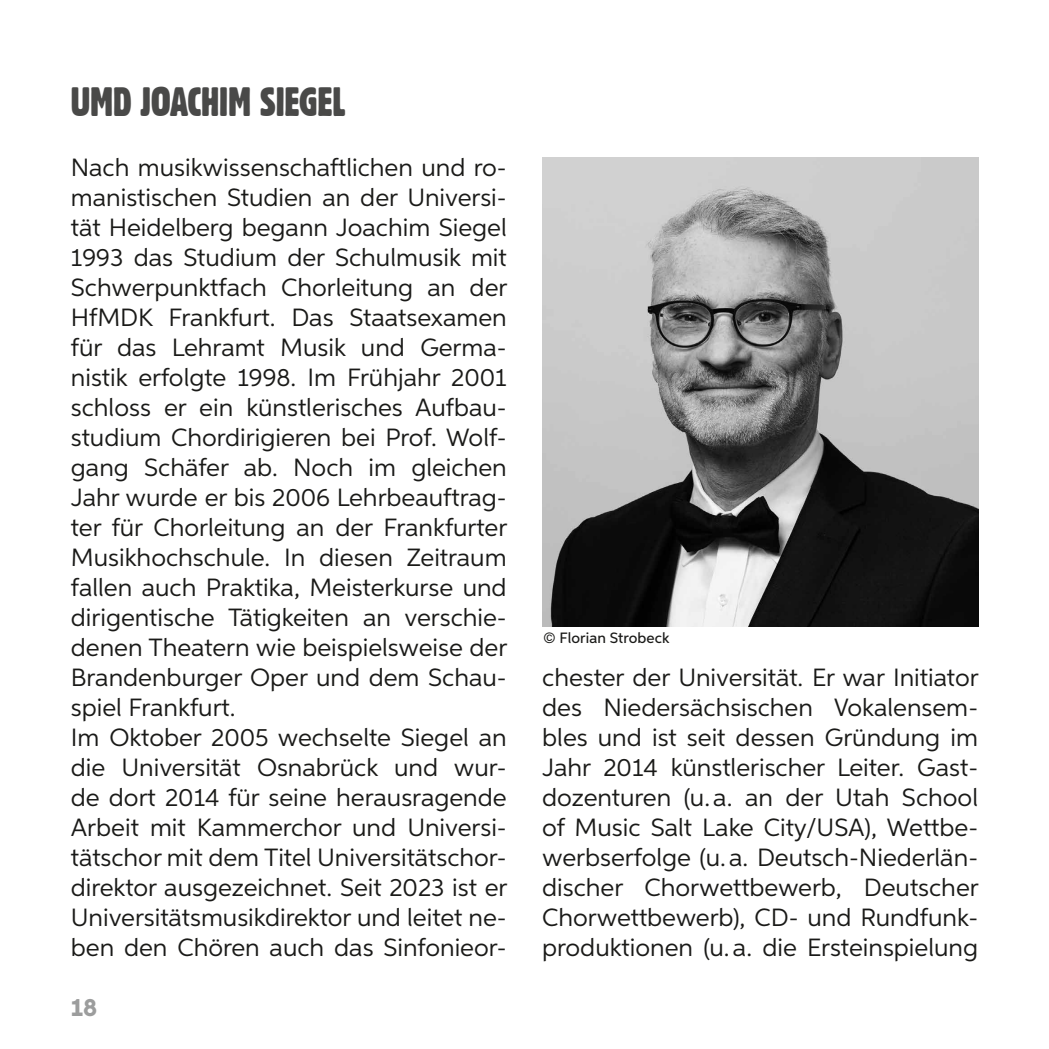
<style>
.page{position:relative;width:1049px;height:1049px;background:#fff}
.page>*{position:absolute;margin:0;border:0;box-sizing:border-box;transform-origin:0 0}
.t1{font:40px "Gothic 821 Condensed BT";letter-spacing:-.01em;color:#494948}
.t2{font:25px/30px "Aspira";color:#1a1a18}
.t3{font:800 25px "Aspira";color:#9c9d9d}
.t4{font:500 15px "Aspira";letter-spacing:.005em;color:#1a1a18}
</style>
<div class="page">
<img style="left:542px;top:157px;width:436px;height:469px">
<h1 class="t1" style="left:71px;top:78px;width:277px">UMD JOACHIM SIEGEL</h1>
<p class="t2" style="left:71px;top:152px;width:438px">Nach musikwissenschaftlichen und ro&shy;manistischen Studien an der Universi&shy;tät Heidelberg begann Joachim Siegel 1993 das Studium der Schulmusik mit Schwerpunktfach Chorleitung an der HfMDK Frankfurt. Das Staatsexamen für das Lehramt Musik und Germa&shy;nistik erfolgte 1998. Im Frühjahr 2001 schloss er ein künstlerisches Aufbau&shy;studium Chordirigieren bei Prof. Wolf&shy;gang Schäfer ab. Noch im gleichen Jahr wurde er bis 2006 Lehrbeauftrag&shy;ter für Chorleitung an der Frankfurter Musikhochschule. In diesen Zeitraum fallen auch Praktika, Meisterkurse und dirigentische Tätigkeiten an verschie&shy;denen Theatern wie beispielsweise der Brandenburger Oper und dem Schau&shy;spiel Frankfurt.<br>Im Oktober 2005 wechselte Siegel an die Universität Osnabrück und wur&shy;de dort 2014 für seine herausragende Arbeit mit Kammerchor und Universi&shy;tätschor mit dem Titel Universitätschor&shy;direktor ausgezeichnet. Seit 2023 ist er Universitätsmusikdirektor und leitet ne&shy;ben den Chören auch das Sinfonieor-</p>
<p class="t3" style="left:71px;top:992px;width:28px">18</p>
<p class="t4" style="left:543px;top:628px;width:128px">© Florian Strobeck</p>
<p class="t2" style="left:542px;top:662px;width:438px;text-align:justify">chester der Universität. Er war Initiator des Niedersächsischen Vokalensem&shy;bles und ist seit dessen Gründung im Jahr 2014 künstlerischer Leiter. Gast&shy;dozenturen (u.a. an der Utah School of Music Salt Lake City/USA), Wettbe&shy;werbserfolge (u.a. Deutsch-Niederlän&shy;discher Chorwettbewerb, Deutscher Chorwettbewerb), CD- und Rundfunk&shy;produktionen (u.a. die Ersteinspielung</p>
</div>
